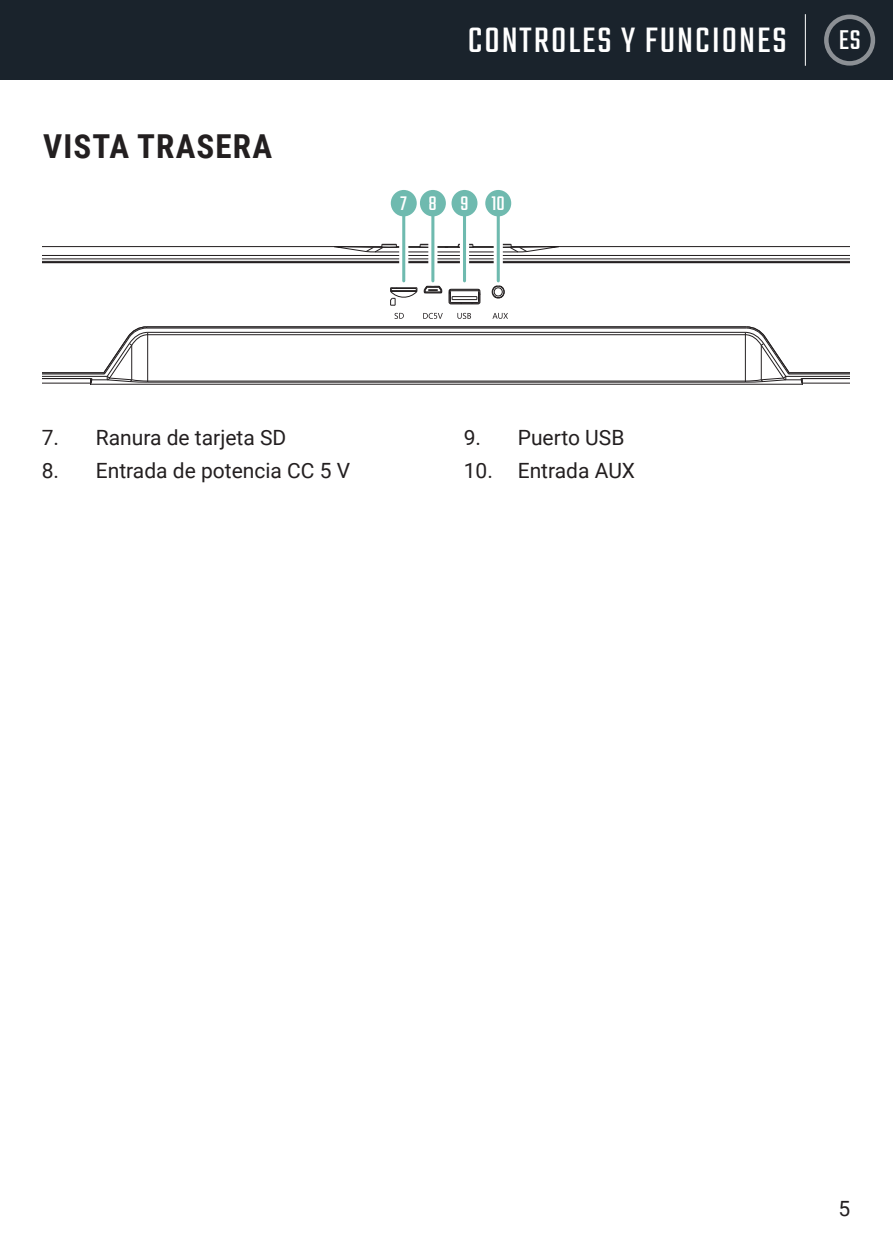
<style>
.page{position:relative;width:893px;height:1259px;background:#fff}
.page>*{position:absolute;margin:0;border:0;box-sizing:border-box;transform-origin:0 0}
.Page_Heading{font:39px "Teko";letter-spacing:.05em;color:#fff}
.Section_Header{font:700 33px "Roboto Condensed";letter-spacing:.035em;color:#231f20}
.t1{font:30px "Teko";color:#fff}
.t2{font:21.9px "Teko";letter-spacing:1.05em;color:#fff}
.t3{font:21px "Roboto";color:#231f20}
</style>
<div class="page">
<div style="left:0;top:0;width:892px;height:80px;background:#1a232c"></div>
<hr style="left:804px;top:14px;width:1px;height:52px;background:#fff">
<div style="left:823px;top:15px;width:51px;height:51px;border:4px solid #fff;border-radius:50%"></div>
<hr style="left:802px;top:382px;width:47px;height:2px;background:#231f20">
<hr style="left:43px;top:382px;width:47px;height:2px;background:#231f20">
<hr style="left:90px;top:384px;width:712px;height:1px;background:#231f20">
<hr style="left:148px;top:382px;width:597px;height:1px;background:#231f20">
<hr style="left:148px;top:380px;width:597px;height:1px;background:#231f20">
<hr style="left:43px;top:378px;width:49px;height:1px;background:#231f20">
<hr style="left:800px;top:378px;width:49px;height:1px;background:#231f20">
<hr style="left:43px;top:376px;width:64px;height:1px;background:#231f20">
<hr style="left:785px;top:376px;width:64px;height:1px;background:#231f20">
<hr style="left:788px;top:373px;width:61px;height:1px;background:#231f20">
<hr style="left:43px;top:373px;width:61px;height:1px;background:#231f20">
<hr style="left:43px;top:372px;width:61px;height:1px;background:#231f20">
<hr style="left:788px;top:372px;width:61px;height:1px;background:#231f20">
<hr style="left:148px;top:334px;width:597px;height:1px;background:#231f20">
<hr style="left:148px;top:332px;width:597px;height:1px;background:#231f20">
<hr style="left:146px;top:327px;width:600px;height:1px;background:#231f20">
<hr style="left:146px;top:326px;width:600px;height:1px;background:#231f20">
<hr style="left:43px;top:262px;width:806px;height:1px;background:#231f20">
<hr style="left:43px;top:261px;width:806px;height:1px;background:#231f20">
<hr style="left:43px;top:258px;width:806px;height:1px;background:#231f20">
<hr style="left:43px;top:255px;width:806px;height:1px;background:#231f20">
<hr style="left:511px;top:246px;width:338px;height:1px;background:#231f20">
<hr style="left:43px;top:246px;width:338px;height:1px;background:#231f20">
<svg style="left:491px;top:285px;width:14px;height:14px"></svg>
<svg style="left:448px;top:288px;width:32px;height:17px"></svg>
<svg style="left:90px;top:326px;width:58px;height:59px"></svg>
<svg style="left:744px;top:326px;width:69px;height:59px"></svg>
<svg style="left:390px;top:282px;width:52px;height:24px"></svg>
<svg style="left:322px;top:244px;width:248px;height:9px"></svg>
<svg style="left:399px;top:215px;width:9px;height:66px"></svg>
<hr style="left:402px;top:210px;width:3px;height:71px;background:#6fbaaf">
<div style="left:390px;top:190px;width:26px;height:26px;background:#6fbaaf;border-radius:50%"></div>
<svg style="left:428px;top:215px;width:9px;height:66px"></svg>
<hr style="left:431px;top:210px;width:3px;height:71px;background:#6fbaaf">
<div style="left:419px;top:190px;width:26px;height:26px;background:#6fbaaf;border-radius:50%"></div>
<div style="left:459px;top:210px;width:10px;height:71px;background:#fff"></div>
<svg style="left:462px;top:216px;width:4px;height:65px"></svg>
<div style="left:451px;top:190px;width:26px;height:26px;background:#6fbaaf;border-radius:50%"></div>
<svg style="left:493px;top:215px;width:9px;height:66px"></svg>
<hr style="left:496px;top:210px;width:3px;height:71px;background:#6fbaaf">
<div style="left:485px;top:190px;width:26px;height:26px;background:#6fbaaf;border-radius:50%"></div>
<svg style="left:423px;top:313px;width:19px;height:6px"></svg>
<svg style="left:457px;top:313px;width:14px;height:6px"></svg>
<svg style="left:492px;top:313px;width:15px;height:6px"></svg>
<svg style="left:394px;top:313px;width:9px;height:6px"></svg>
<p class="Section_Header" style="left:43px;top:123px;width:230px">VISTA TRASERA</p>
<p class="Page_Heading" style="left:467px;top:18px;width:320px">CONTROLES Y FUNCIONES</p>
<h3 class="t1" style="left:838px;top:23px;width:23px">ES</h3>
<p class="t2" style="left:400px;top:191px;width:106px">78910</p>
<p class="t3" style="left:42px;top:423px;width:246px">7. Ranura de tarjeta SD</p>
<p class="t3" style="left:42px;top:456px;width:310px">8. Entrada de potencia CC 5 V</p>
<p class="t3" style="left:463px;top:423px;width:162px">9. Puerto USB</p>
<p class="t3" style="left:463px;top:456px;width:173px">10. Entrada AUX</p>
<p class="t3" style="left:838px;top:1194px;width:13px">5</p>
</div>
